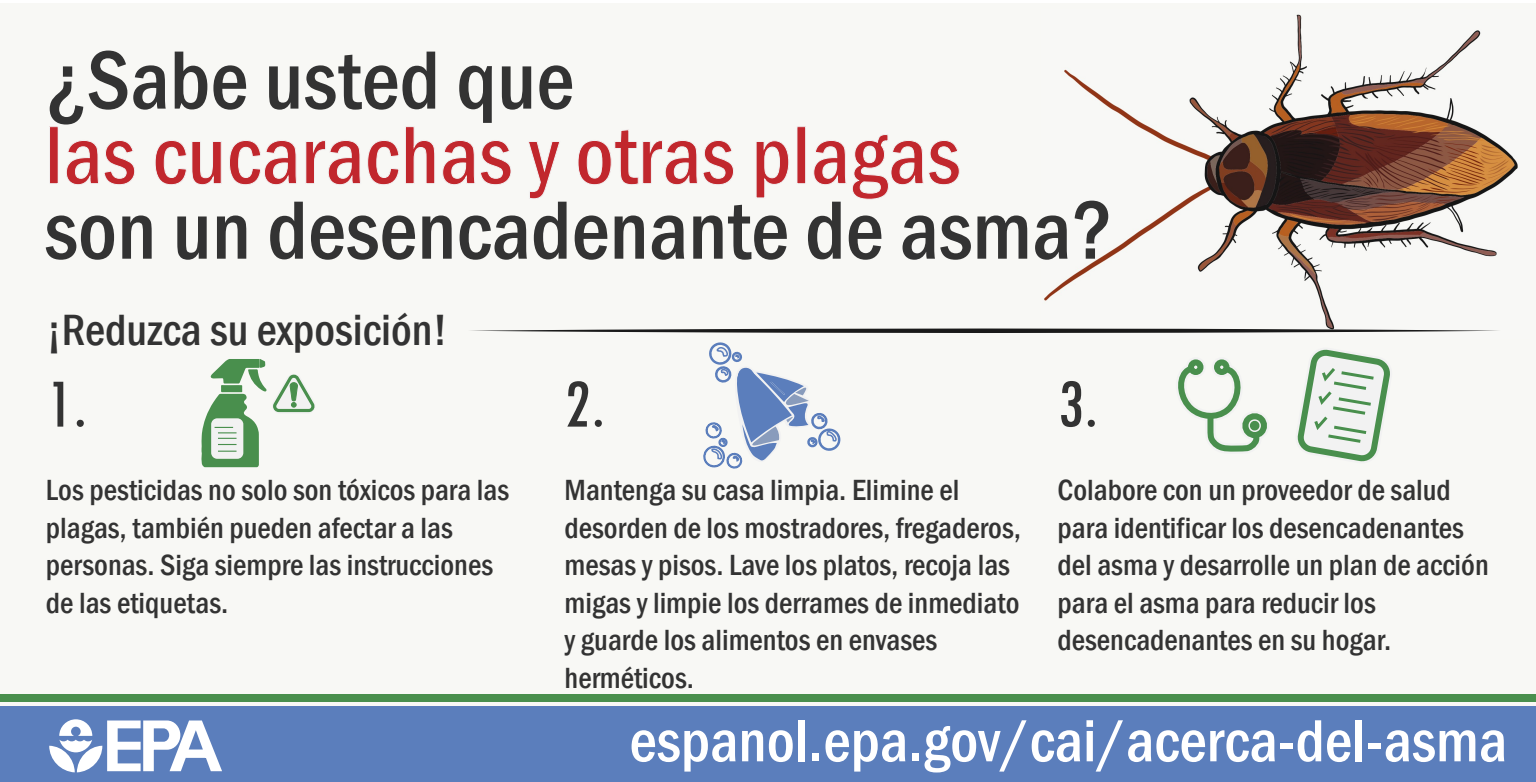
<style>
.page{position:relative;width:1536px;height:782px;background:#fff}
.page>*{position:absolute;margin:0;border:0;box-sizing:border-box;transform-origin:0 0}
.t1{font:500 condensed 85.5px "Franklin Gothic";color:#333}
.t2{font:500 condensed 85.5px "Franklin Gothic";color:#c1272d}
.t3{font:condensed 72px "Tw Cen";color:#333}
.t4{font:500 condensed 61.5px "Franklin Gothic";color:#fff}
.t5{font:500 condensed 45px "Franklin Gothic";color:#333}
.t6{font:500 condensed 30px/37.5px "Franklin Gothic";color:#333}
</style>
<div class="page">
<div style="left:0;top:3px;width:1535px;height:706px;background:#f8f8f5"></div>
<div style="left:0;top:706px;width:1536px;height:76px;background:#5b7ebc"></div>
<svg style="left:49px;top:719px;width:173px;height:53px"></svg>
<div style="left:0;top:694px;width:1536px;height:7px;background:#498f4d"></div>
<img style="left:1044px;top:14px;width:474px;height:314px">
<svg style="left:470px;top:328px;width:1028px;height:5px"></svg>
<svg style="left:1178px;top:359px;width:89px;height:93px"></svg>
<svg style="left:1297px;top:349px;width:93px;height:113px"></svg>
<svg style="left:201px;top:359px;width:114px;height:108px"></svg>
<svg style="left:703px;top:342px;width:138px;height:127px"></svg>
<svg style="left:770px;top:382px;width:15px;height:13px"></svg>
<h1 class="t1" style="left:44px;top:24px;width:531px">¿Sabe usted que</h1>
<h1 class="t2" style="left:44px;top:99px;width:918px">las cucarachas y otras plagas</h1>
<h1 class="t1" style="left:44px;top:174px;width:1071px">son un desencadenante de asma?</h1>
<h3 class="t5" style="left:47px;top:301px;width:403px">¡Reduzca su exposición!</h3>
<h2 class="t3" style="left:47px;top:360px;width:41px">1.</h2>
<h2 class="t3" style="left:565px;top:360px;width:41px">2.</h2>
<h2 class="t3" style="left:1058px;top:360px;width:41px">3.</h2>
<p class="t6" style="left:46px;top:471px;width:465px">Los pesticidas no solo son tóxicos para las plagas, también pueden afectar a las personas. Siga siempre las instrucciones de las etiquetas.</p>
<p class="t6" style="left:565px;top:471px;width:458px">Mantenga su casa limpia. Elimine el desorden de los mostradores, fregaderos, mesas y pisos. Lave los platos, recoja las migas y limpie los derrames de inmediato y guarde los alimentos en envases herméticos.</p>
<p class="t6" style="left:1058px;top:471px;width:433px">Colabore con un proveedor de salud para identificar los desencadenantes del asma y desarrolle un plan de acción para el asma para reducir los desencadenantes en su hogar.</p>
<h3 class="t4" style="left:629px;top:700px;width:879px">espanol.epa.gov/cai/acerca-del-asma</h3>
</div>
